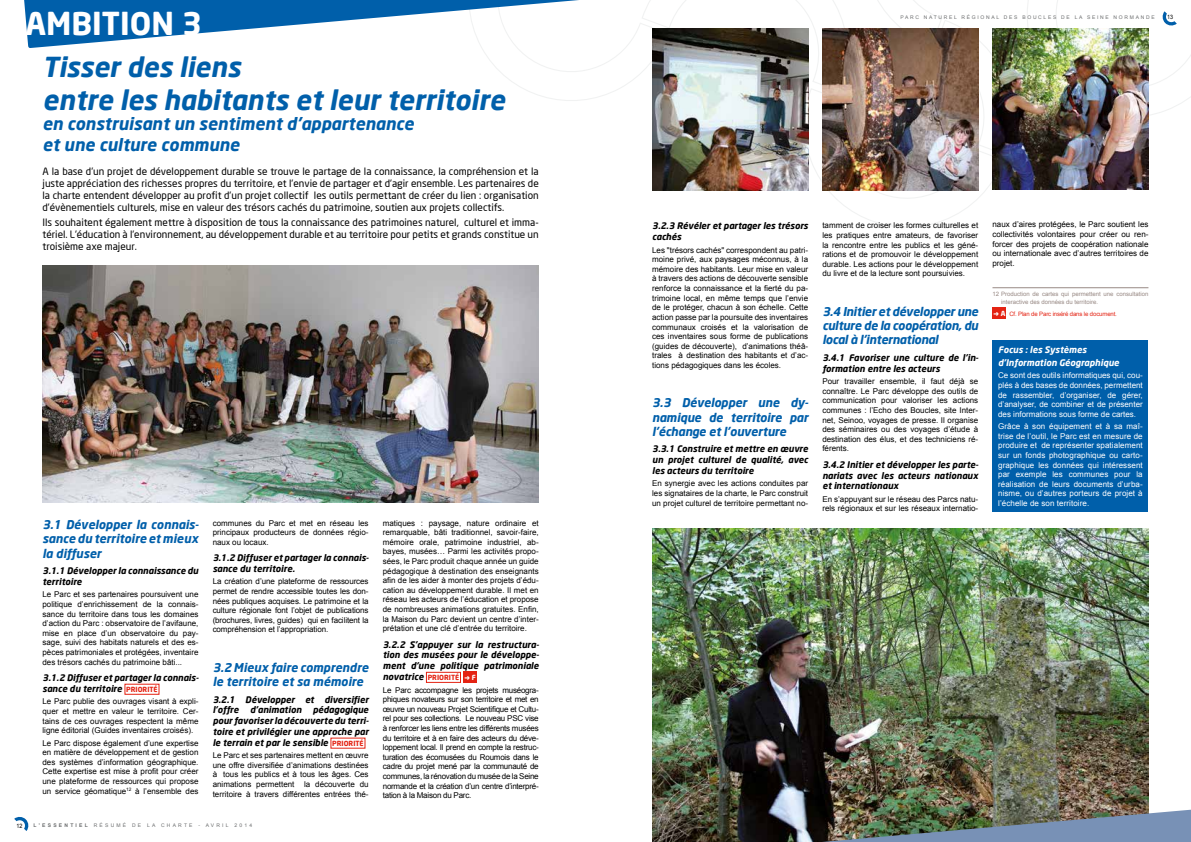
<style>
.page{position:relative;width:1191px;height:842px;background:#fff}
.page>*{position:absolute;margin:0;border:0;box-sizing:border-box;transform-origin:0 0}
.t1{font:700 31px "Neo Sans";color:#fff}
.t2{font:italic 700 27px/32.4px "Neo Sans";color:#005faa}
.t3{font:italic 700 17px/20.4px "Neo Sans";color:#005faa}
.t4{font:italic 700 12px/14.4px "Neo Sans";letter-spacing:-.01em;color:#005faa;text-align:justify}
.t5{font:10px/12px "Neo Sans";color:#000;text-align:justify}
.t6{font:italic 700 9px/10.8px "Neo Sans";color:#000}
.t7{font:italic 700 9px/13.2px "Neo Sans";color:#fff}
.t8{font:8px/9.6px "Arial";color:#000;text-align:justify}
.t9{font:8px/9.6px "Arial";letter-spacing:.005em;color:#fff;text-align:justify}
.t10{font:6px/7.2px "Arial";color:#988984}
.t11{font:6px "Arial";letter-spacing:-.02em;color:#e42313}
.t12{font:6px "Arial";color:#000;scale:.9 1}
.t13{font:5px "Arial";letter-spacing:.34em;color:#6c6e6f}
.t14{font:5px "Arial";letter-spacing:.445em;color:#6c6e6f}
.s1{font-style:normal;font-size:7px;color:#e42313}
.s2{font-weight:700}
.s3{color:#fff}
.s4{font-style:normal;font-size:7px;color:#fff}
.s5{font-family:"Neo Sans";font-weight:700;font-size:7px;color:#fff}
</style>
<div class="page">
<svg style="left:14px;top:817px;width:15px;height:14px"></svg>
<img style="left:43px;top:265px;width:496px;height:237px">
<div style="left:124px;top:684px;width:35px;height:11px;border:1px solid #e42313"></div>
<div style="left:426px;top:672px;width:35px;height:11px;border:1px solid #e42313"></div>
<div style="left:463px;top:672px;width:14px;height:11px;background:#e42313"></div>
<img style="left:652px;top:529px;width:496px;height:313px">
<hr style="left:992px;top:288px;width:156px;height:1px;background:#988984">
<div style="left:992px;top:308px;width:14px;height:11px;background:#e42313"></div>
<div style="left:992px;top:340px;width:156px;height:172px;background:#005faa"></div>
<img style="left:24px;top:0;width:1167px;height:227px">
<img style="left:736px;top:807px;width:455px;height:35px">
<h1 class="t1" style="left:26px;top:4px;width:178px">AMBITION 3</h1>
<h2 class="t2" style="left:43px;top:50px;width:464px">Tisser des liens<br>entre les habitants et leur territoire</h2>
<h3 class="t3" style="left:43px;top:113px;width:373px">en construisant un sentiment d’appartenance et une culture commune</h3>
<p class="t5" style="left:43px;top:165px;width:498px">A la base d’un projet de développement durable se trouve le partage de la connaissance, la compréhension et la juste appréciation des richesses propres du territoire, et l’envie de partager et d’agir ensemble. Les partenaires de la charte entendent développer au profit d’un projet collectif les outils permettant de créer du lien : organisation d’évènementiels culturels, mise en valeur des trésors cachés du patrimoine, soutien aux projets collectifs.</p>
<p class="t5" style="left:43px;top:216px;width:498px">Ils souhaitent également mettre à disposition de tous la connaissance des patrimoines naturel, culturel et imma&shy;tériel. L’éducation à l’environnement, au développement durable et au territoire pour petits et grands constitue un troisième axe majeur.</p>
<h3 class="t4" style="left:43px;top:517px;width:158px">3.1 Développer la connais&shy;sance du territoire et mieux la diffuser</h3>
<p class="t6" style="left:43px;top:565px;width:157px">3.1.1 Développer la connaissance du territoire</p>
<p class="t8" style="left:43px;top:590px;width:157px">Le Parc et ses partenaires poursuivent une politique d’enrichissement de la connais&shy;sance du territoire dans tous les domaines d’action du Parc : observatoire de l’avifaune, mise en place d’un observatoire du pay&shy;sage, suivi des habitats naturels et des es&shy;pèces patrimoniales et protégées, inventaire des trésors cachés du patrimoine bâti...</p>
<p class="t6" style="left:43px;top:672px;width:158px">3.1.2 Diffuser et partager la connais&shy;sance du territoire <span class="s1">PRIORITÉ</span></p>
<p class="t8" style="left:43px;top:697px;width:157px">Le Parc publie des ouvrages visant à expli&shy;quer et mettre en valeur le territoire. Cer&shy;tains de ces ouvrages respectent la même ligne éditorial (Guides inventaires croisés).</p>
<p class="t8" style="left:43px;top:738px;width:157px">Le Parc dispose également d’une expertise en matière de développement et de gestion des systèmes d’information géographique.<br>Cette expertise est mise à profit pour créer une plateforme de ressources qui propose un service géomatique<sup>12</sup> à l’ensemble des</p>
<p class="t8" style="left:213px;top:518px;width:157px">communes du Parc et met en réseau les principaux producteurs de données régio&shy;naux ou locaux.</p>
<p class="t6" style="left:213px;top:552px;width:158px">3.1.2 Diffuser et partager la connais&shy;sance du territoire.</p>
<p class="t8" style="left:213px;top:577px;width:157px">La création d’une plateforme de ressources permet de rendre accessible toutes les don&shy;nées publiques acquises. Le patrimoine et la culture régionale font l’objet de publications (brochures, livres, guides) qui en facilitent la compréhension et l’appropriation.</p>
<h3 class="t4" style="left:213px;top:660px;width:157px">3.2 Mieux faire comprendre le territoire et sa mémoire</h3>
<p class="t6" style="left:213px;top:694px;width:157px">3.2.1 Développer et diversifier l’offre</p>
<p class="t6" style="left:213px;top:704px;width:158px;text-align:justify;text-indent:100px">pédagogique pour favoriser la découverte du terri&shy;toire et privilégier une approche par le terrain et par le sensible <span class="s1">PRIORITÉ</span></p>
<p class="t8" style="left:213px;top:751px;width:157px">Le Parc et ses partenaires mettent en œuvre une offre diversifiée d’animations destinées à tous les publics et à tous les âges. Ces animations permettent la découverte du territoire à travers différentes entrées thé-</p>
<p class="t6" style="left:250px;top:704px;width:53px">d’animation</p>
<p class="t12" style="left:17px;top:822px;width:8px">12</p>
<p class="t14" style="left:34px;top:822px;width:220px"><span class="s2">L'ESSENTIEL</span> RÉSUMÉ DE LA CHARTE - AVRIL 2014</p>
<p class="t8" style="left:383px;top:518px;width:157px">matiques : paysage, nature ordinaire et remarquable, bâti traditionnel, savoir-faire, mémoire orale, patrimoine industriel, ab&shy;bayes, musées… Parmi les activités propo&shy;sées, le Parc produit chaque année un guide pédagogique à destination des enseignants afin de les aider à monter des projets d’édu&shy;cation au développement durable. Il met en réseau les acteurs de l’éducation et propose de nombreuses animations gratuites. Enfin, la Maison du Parc devient un centre d’inter&shy;prétation et une clé d’entrée du territoire.</p>
<p class="t6" style="left:383px;top:639px;width:158px;text-align:justify">3.2.2 S’appuyer sur la restructura&shy;tion des musées pour le développe&shy;ment d’une politique patrimoniale novatrice <span class="s1">PRIORITÉ</span> <span class="s3">➜</span> <span class="s4">F</span></p>
<p class="t8" style="left:383px;top:685px;width:157px">Le Parc accompagne les projets muséogra&shy;phiques novateurs sur son territoire et met en œuvre un nouveau Projet Scientifique et Cultu&shy;rel pour ses collections. Le nouveau PSC vise à renforcer les liens entre les différents musées du territoire et à en faire des acteurs du déve&shy;loppement local. Il prend en compte la restruc&shy;turation des écomusées du Roumois dans le cadre du projet mené par la communauté de communes, la rénovation du musée de la Seine normande et la création d’un centre d’interpré&shy;tation à la Maison du Parc.</p>
<p class="t13" style="left:900px;top:14px;width:256px">PARC NATUREL RÉGIONAL DES BOUCLES DE LA SEINE NORMANDE</p>
<p class="t12" style="left:1167px;top:13px;width:8px">13</p>
<p class="t6" style="left:652px;top:220px;width:157px">3.2.3 Révéler et partager les trésors cachés</p>
<p class="t8" style="left:652px;top:245px;width:157px">Les "trésors cachés" correspondent au patri&shy;moine privé, aux paysages méconnus, à la mémoire des habitants. Leur mise en valeur à travers des actions de découverte sensible renforce la connaissance et la fierté du pa&shy;trimoine local, en même temps que l’envie de le protéger, chacun à son échelle. Cette action passe par la poursuite des inventaires communaux croisés et la valorisation de ces inventaires sous forme de publications (guides de découverte), d’animations théâ&shy;trales à destination des habitants et d’ac&shy;tions pédagogiques dans les écoles.</p>
<h3 class="t4" style="left:652px;top:395px;width:158px">3.3 Développer une dy&shy;namique de territoire par l'échange et l'ouverture</h3>
<p class="t6" style="left:652px;top:443px;width:157px;text-align:justify">3.3.1 Construire et mettre en œuvre un projet culturel de qualité, avec les acteurs du territoire</p>
<p class="t8" style="left:652px;top:479px;width:157px">En synergie avec les actions conduites par les signataires de la charte, le Parc construit un projet culturel de territoire permettant no-</p>
<p class="t8" style="left:822px;top:221px;width:157px">tamment de croiser les formes culturelles et les pratiques entre amateurs, de favoriser la rencontre entre les publics et les géné&shy;rations et de promouvoir le développement durable. Les actions pour le développement du livre et de la lecture sont poursuivies.</p>
<h3 class="t4" style="left:822px;top:304px;width:157px">3.4 Initier et développer une culture de la coopération, du local à l'international</h3>
<p class="t6" style="left:822px;top:352px;width:158px">3.4.1 Favoriser une culture de l’in&shy;formation entre les acteurs</p>
<p class="t8" style="left:822px;top:377px;width:157px">Pour travailler ensemble, il faut déjà se connaître. Le Parc développe des outils de communication pour valoriser les actions communes : l’Echo des Boucles, site Inter&shy;net, Seinoo, voyages de presse. Il organise des séminaires ou des voyages d’étude à destination des élus, et des techniciens ré&shy;férents.</p>
<p class="t6" style="left:822px;top:459px;width:158px;text-align:justify">3.4.2 Initier et développer les parte&shy;nariats avec les acteurs nationaux et internationaux</p>
<p class="t8" style="left:822px;top:494px;width:157px">En s’appuyant sur le réseau des Parcs natu&shy;rels régionaux et sur les réseaux internatio-</p>
<p class="t8" style="left:992px;top:220px;width:157px">naux d’aires protégées, le Parc soutient les collectivités volontaires pour créer ou ren&shy;forcer des projets de coopération nationale ou internationale avec d’autres territoires de projet.</p>
<p class="t10" style="left:1001px;top:291px;width:149px;text-indent:-9px">12 Production de cartes qui permettent une consultation interactive des données du territoire.</p>
<p class="t11" style="left:993px;top:310px;width:125px"><span class="s3">➜</span> <span class="s5">A</span> Cf. Plan de Parc inséré dans le document.</p>
<p class="t7" style="left:998px;top:343px;width:122px">Focus : les Systèmes d’Information Géographique</p>
<p class="t9" style="left:998px;top:371px;width:146px">Ce sont des outils informatiques qui, cou&shy;plés à des bases de données, permettent de rassembler, d’organiser, de gérer, d’analyser, de combiner et de présenter des informations sous forme de cartes.</p>
<p class="t9" style="left:998px;top:422px;width:146px">Grâce à son équipement et à sa maî&shy;trise de l’outil, le Parc est en mesure de produire et de représenter spatialement sur un fonds photographique ou carto&shy;graphique les données qui intéressent par exemple les communes pour la réalisation de leurs documents d’urba&shy;nisme, ou d’autres porteurs de projet à l’échelle de son territoire.</p>
</div>
